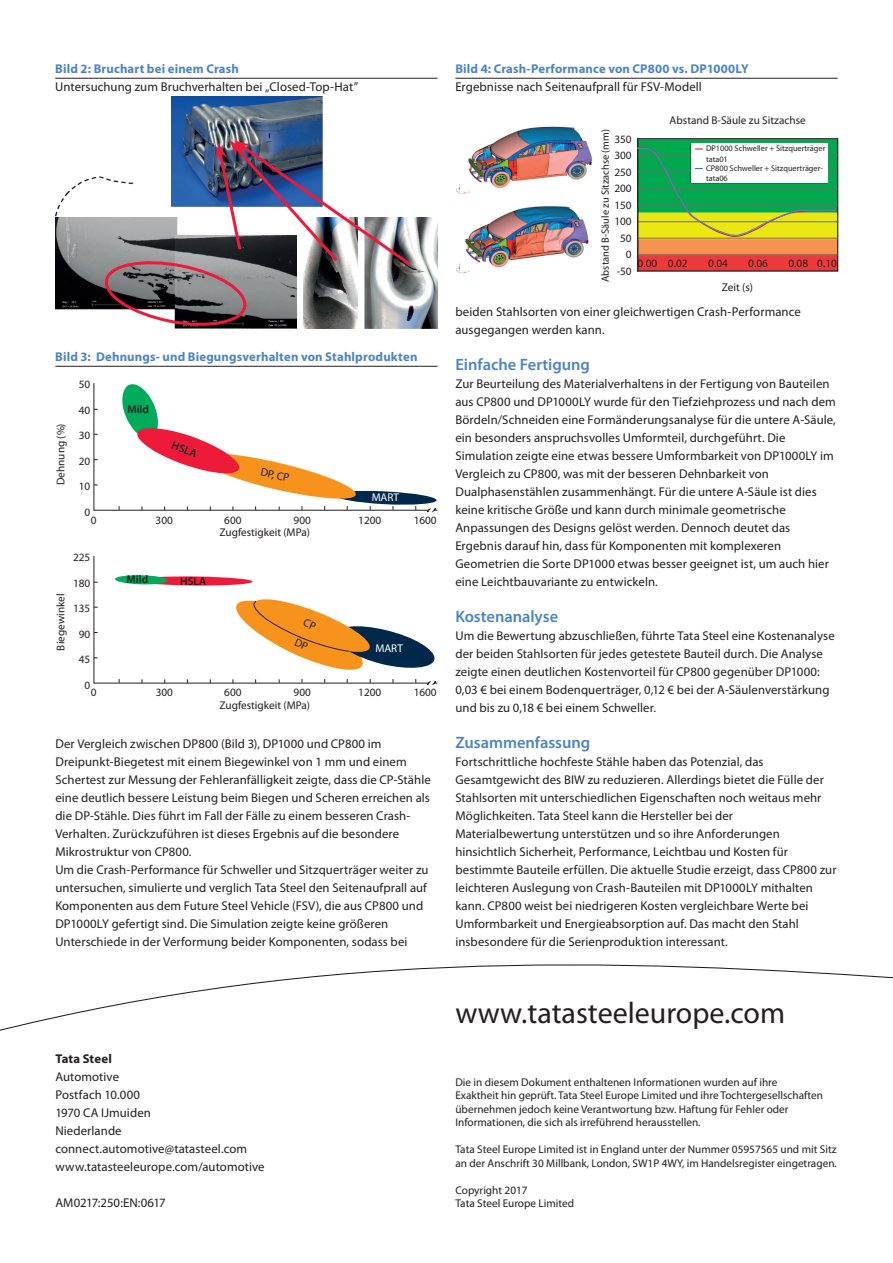
<style>
.page{position:relative;width:893px;height:1263px;background:#fff}
.page>*{position:absolute;margin:0;border:0;box-sizing:border-box;transform-origin:0 0}
.t1{font:30px "Myriad Pro";color:#231f20}
.Tussenkop_bodytekst{font:600 16.5px "Myriad Pro";letter-spacing:-.005em;color:#4d84c4}
.Body_copy{font:12.75px/18px "Myriad Pro";letter-spacing:.005em;color:#231f20}
.Onderkopje_grafiek{font:700 12.75px "Myriad Pro";letter-spacing:.01em;color:#4d84c4}
.Body_copy-2{font:700 12.75px "Myriad Pro";letter-spacing:.01em;color:#231f20}
.t2{font:11.25px/16.5px "Myriad Pro";color:#231f20}
.t3{font:600 11.25px "Myriad Pro";color:#231f20}
.t4{font:11.25px "Myriad Pro";color:#fff}
.t5{font:10.5px "Myriad Pro";color:#231f20}
.t6{font:8.25px/10.5px "Myriad Pro";color:#231f20}
</style>
<div class="page">
<hr style="left:55px;top:78px;width:383px;height:1px;background:#231f20">
<hr style="left:455px;top:78px;width:383px;height:1px;background:#231f20">
<hr style="left:55px;top:366px;width:383px;height:1px;background:#231f20">
<svg style="left:0;top:964px;width:893px;height:67px"></svg>
<svg style="left:93px;top:383px;width:345px;height:130px"></svg>
<img style="left:456px;top:126px;width:137px;height:147px">
<img style="left:640px;top:141px;width:196px;height:128px">
<div style="left:638px;top:138px;width:200px;height:133px;border:1px solid #231f20"></div>
<hr style="left:638px;top:139px;width:200px;height:1px;background:#6c6d70">
<hr style="left:638px;top:155px;width:200px;height:1px;background:#6c6d70">
<hr style="left:638px;top:171px;width:200px;height:1px;background:#6c6d70">
<hr style="left:638px;top:189px;width:200px;height:1px;background:#6c6d70">
<hr style="left:638px;top:205px;width:200px;height:1px;background:#6c6d70">
<hr style="left:638px;top:221px;width:200px;height:1px;background:#6c6d70">
<hr style="left:638px;top:238px;width:200px;height:1px;background:#6c6d70">
<hr style="left:638px;top:255px;width:200px;height:1px;background:#6c6d70">
<hr style="left:638px;top:271px;width:200px;height:1px;background:#6c6d70">
<svg style="left:638px;top:143px;width:199px;height:94px"></svg>
<img style="left:171px;top:97px;width:151px;height:43px">
<img style="left:55px;top:217px;width:45px;height:93px">
<img style="left:414px;top:217px;width:24px;height:111px">
<img style="left:100px;top:140px;width:314px;height:189px">
<img style="left:55px;top:173px;width:85px;height:44px">
<svg style="left:93px;top:555px;width:345px;height:131px"></svg>
<p class="Onderkopje_grafiek" style="left:55px;top:62px;width:185px">Bild 2: Bruchart bei einem Crash</p>
<p class="Body_copy" style="left:55px;top:78px;width:304px">Untersuchung zum Bruchverhalten bei „Closed-Top-Hat”</p>
<p class="Onderkopje_grafiek" style="left:55px;top:350px;width:364px">Bild 3: Dehnungs- und Biegungsverhalten von Stahlprodukten</p>
<p class="t2" style="left:53px;top:485px;width:63px;rotate:-90deg">Dehnung (%)</p>
<p class="t2" style="left:79px;top:376px;width:13px">50</p>
<p class="t2" style="left:79px;top:402px;width:13px">40</p>
<p class="t2" style="left:79px;top:427px;width:13px">30</p>
<p class="t2" style="left:79px;top:453px;width:13px">20</p>
<p class="t2" style="left:79px;top:479px;width:13px">10</p>
<p class="t2" style="left:84px;top:504px;width:7px">0</p>
<p class="t3" style="left:127px;top:403px;width:23px">Mild</p>
<p class="t3" style="left:174px;top:439px;width:28px;rotate:20deg">HSLA</p>
<p class="t2" style="left:263px;top:463px;width:31px;rotate:13deg">DP, CP</p>
<p class="t4" style="left:372px;top:491px;width:29px">MART</p>
<p class="t2" style="left:91px;top:512px;width:7px">0</p>
<p class="t2" style="left:156px;top:512px;width:19px">300</p>
<p class="t2" style="left:224px;top:512px;width:19px">600</p>
<p class="t2" style="left:294px;top:512px;width:19px">900</p>
<p class="t2" style="left:358px;top:512px;width:25px">1200</p>
<p class="t2" style="left:414px;top:512px;width:25px">1600</p>
<p class="t2" style="left:219px;top:524px;width:92px">Zugfestigkeit (MPa)</p>
<p class="t2" style="left:73px;top:549px;width:19px">225</p>
<p class="t2" style="left:73px;top:575px;width:19px">180</p>
<p class="t2" style="left:73px;top:600px;width:19px">135</p>
<p class="t2" style="left:79px;top:626px;width:13px">90</p>
<p class="t2" style="left:79px;top:651px;width:13px">45</p>
<p class="t2" style="left:85px;top:677px;width:7px">0</p>
<p class="t3" style="left:127px;top:573px;width:23px">Mild</p>
<p class="t3" style="left:180px;top:575px;width:28px">HSLA</p>
<p class="t2" style="left:53px;top:650px;width:58px;rotate:-90deg">Biegewinkel</p>
<p class="t4" style="left:375px;top:642px;width:29px">MART</p>
<p class="t2" style="left:91px;top:685px;width:7px">0</p>
<p class="t2" style="left:156px;top:685px;width:19px">300</p>
<p class="t2" style="left:224px;top:685px;width:19px">600</p>
<p class="t2" style="left:294px;top:685px;width:19px">900</p>
<p class="t2" style="left:358px;top:685px;width:25px">1200</p>
<p class="t2" style="left:414px;top:685px;width:25px">1600</p>
<p class="t2" style="left:219px;top:697px;width:92px">Zugfestigkeit (MPa)</p>
<p class="Body_copy" style="left:55px;top:735px;width:377px">Der Vergleich zwischen DP800 (Bild 3), DP1000 und CP800 im Dreipunkt-Biegetest mit einem Biegewinkel von 1 mm und einem Schertest zur Messung der Fehleranfälligkeit zeigte, dass die CP-Stähle eine deutlich bessere Leistung beim Biegen und Scheren erreichen als die DP-Stähle. Dies führt im Fall der Fälle zu einem besseren Crash-Verhalten. Zurückzuführen ist dieses Ergebnis auf die besondere Mikrostruktur von CP800.</p>
<p class="Body_copy" style="left:55px;top:861px;width:375px">Um die Crash-Performance für Schweller und Sitzquerträger weiter zu untersuchen, simulierte und verglich Tata Steel den Seitenaufprall auf Komponenten aus dem Future Steel Vehicle (FSV), die aus CP800 und DP1000LY gefertigt sind. Die Simulation zeigte keine größeren Unterschiede in der Verformung beider Komponenten, sodass bei</p>
<p class="Onderkopje_grafiek" style="left:455px;top:62px;width:295px">Bild 4: Crash-Performance von CP800 vs. DP1000LY</p>
<p class="Body_copy" style="left:455px;top:78px;width:248px">Ergebnisse nach Seitenaufprall für FSV-Modell</p>
<p class="t2" style="left:670px;top:113px;width:138px">Abstand B-Säule zu Sitzachse</p>
<p class="t5" style="left:599px;top:282px;width:154px;rotate:-90deg">Abstand B-Säule zu Sitzachse (mm)</p>
<p class="t2" style="left:614px;top:131px;width:19px;text-align:right">350<br>300<br>250<br>200<br>150<br>100<br>50<br>0 -50</p>
<p class="t6" style="left:706px;top:143px;width:121px">DP1000 Schweller + Sitzquerträger tata01</p>
<p class="t6" style="left:706px;top:163px;width:118px">CP800 Schweller + Sitzquerträger&shy;tata06</p>
<p class="t2" style="left:638px;top:255px;width:51px">0.00 0.02</p>
<p class="t2" style="left:708px;top:255px;width:21px">0.04</p>
<p class="t2" style="left:748px;top:255px;width:21px">0.06</p>
<p class="t2" style="left:788px;top:255px;width:50px">0.08 0.10</p>
<p class="t2" style="left:722px;top:279px;width:33px">Zeit (s)</p>
<p class="Body_copy" style="left:455px;top:303px;width:347px">beiden Stahlsorten von einer gleichwertigen Crash-Performance ausgegangen werden kann.</p>
<p class="Tussenkop_bodytekst" style="left:455px;top:356px;width:136px">Einfache Fertigung</p>
<p class="Body_copy" style="left:455px;top:375px;width:382px">Zur Beurteilung des Materialverhaltens in der Fertigung von Bauteilen aus CP800 und DP1000LY wurde für den Tiefziehprozess und nach dem Bördeln/Schneiden eine Formänderungsanalyse für die untere A-Säule, ein besonders anspruchsvolles Umformteil, durchgeführt. Die Simulation zeigte eine etwas bessere Umformbarkeit von DP1000LY im Vergleich zu CP800, was mit der besseren Dehnbarkeit von Dualphasenstählen zusammenhängt. Für die untere A-Säule ist dies keine kritische Größe und kann durch minimale geometrische Anpassungen des Designs gelöst werden. Dennoch deutet das Ergebnis darauf hin, dass für Komponenten mit komplexeren Geometrien die Sorte DP1000 etwas besser geeignet ist, um auch hier eine Leichtbauvariante zu entwickeln.</p>
<p class="Tussenkop_bodytekst" style="left:455px;top:608px;width:104px">Kostenanalyse</p>
<p class="Body_copy" style="left:455px;top:627px;width:381px">Um die Bewertung abzuschließen, führte Tata Steel eine Kostenanalyse der beiden Stahlsorten für jedes getestete Bauteil durch. Die Analyse zeigte einen deutlichen Kostenvorteil für CP800 gegenüber DP1000:<br>0,03 € bei einem Bodenquerträger, 0,12 € bei der A-Säulenverstärkung und bis zu 0,18 € bei einem Schweller.</p>
<p class="Tussenkop_bodytekst" style="left:455px;top:734px;width:136px">Zusammenfassung</p>
<p class="Body_copy" style="left:455px;top:753px;width:383px">Fortschrittliche hochfeste Stähle haben das Potenzial, das Gesamtgewicht des BIW zu reduzieren. Allerdings bietet die Fülle der Stahlsorten mit unterschiedlichen Eigenschaften noch weitaus mehr Möglichkeiten. Tata Steel kann die Hersteller bei der Materialbewertung unterstützen und so ihre Anforderungen hinsichtlich Sicherheit, Performance, Leichtbau und Kosten für bestimmte Bauteile erfüllen. Die aktuelle Studie erzeigt, dass CP800 zur leichteren Auslegung von Crash-Bauteilen mit DP1000LY mithalten kann. CP800 weist bei niedrigeren Kosten vergleichbare Werte bei Umformbarkeit und Energieabsorption auf. Das macht den Stahl insbesondere für die Serienproduktion interessant.</p>
<p class="Body_copy-2" style="left:55px;top:1052px;width:58px">Tata Steel</p>
<p class="Body_copy" style="left:55px;top:1068px;width:65px">Automotive</p>
<p class="Body_copy" style="left:55px;top:1086px;width:86px">Postfach 10.000</p>
<p class="Body_copy" style="left:55px;top:1104px;width:97px">1970 CA IJmuiden</p>
<p class="Body_copy" style="left:55px;top:1122px;width:68px">Niederlande</p>
<p class="Body_copy" style="left:55px;top:1140px;width:193px">connect.automotive@tatasteel.com</p>
<p class="Body_copy" style="left:55px;top:1158px;width:211px">www.tatasteeleurope.com/automotive</p>
<p class="Body_copy" style="left:55px;top:1194px;width:112px">AM0217:250:EN:0617</p>
<p class="t1" style="left:455px;top:996px;width:331px">www.tatasteeleurope.com</p>
<p class="t2" style="left:455px;top:1075px;width:369px;line-height:13.5px">Die in diesem Dokument enthaltenen Informationen wurden auf ihre Exaktheit hin geprüft. Tata Steel Europe Limited und ihre Tochtergesellschaften übernehmen jedoch keine Verantwortung bzw. Haftung für Fehler oder Informationen, die sich als irreführend herausstellen.</p>
<p class="t2" style="left:455px;top:1143px;width:383px;line-height:13.5px">Tata Steel Europe Limited ist in England unter der Nummer 05957565 und mit Sitz an der Anschrift 30 Millbank, London, SW1P 4WY, im Handelsregister eingetragen.</p>
<p class="t2" style="left:455px;top:1182px;width:74px">Copyright 2017</p>
<p class="t2" style="left:455px;top:1195px;width:120px">Tata Steel Europe Limited</p>
</div>
